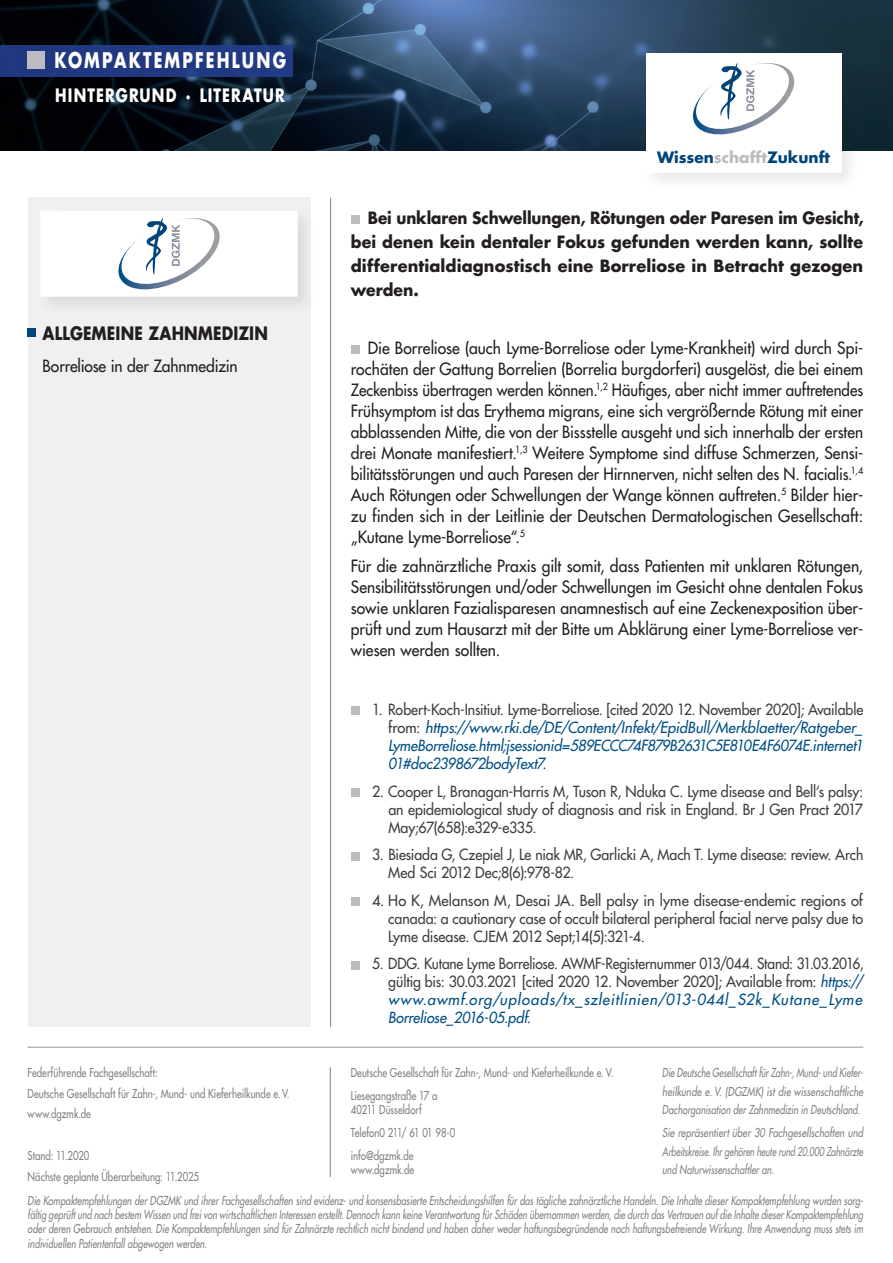
<style>
.page{position:relative;width:893px;height:1263px;background:#fff}
.page>*{position:absolute;margin:0;border:0;box-sizing:border-box;transform-origin:0 0}
.t1{font:700 21px "Futura";letter-spacing:.135em;color:#fff;scale:.76 1}
.t2{font:700 18px "Futura";letter-spacing:.075em;color:#fff;scale:.8 1}
.t3{font:700 18px "Futura";letter-spacing:.01em;color:#231f20;scale:.86 1}
.t4{font:16.5px/21px "Futura";letter-spacing:.005em;color:#231f20;text-align:justify;scale:.95 1}
.t5{font:700 16.5px/24px "Futura";letter-spacing:.005em;color:#231f20;text-align:justify;scale:.92 1}
.t6{font:700 15.3px "Futura";color:#00447b}
.t7{font:italic 15px/18px "Futura";letter-spacing:-.025em;color:#014f85;text-align:justify}
.t8{font:15px/18px "Futura";letter-spacing:-.01em;color:#3e3e3f;text-align:justify;scale:.92 1}
.t9{font:15px/18px "Futura";letter-spacing:-.01em;color:#3e3e3f;text-align:justify}
.t10{font:15px/18px "Futura";letter-spacing:-.01em;color:#3e3e3f;text-align:justify;scale:.95 1}
.t11{font:15px/18px "Futura";letter-spacing:-.01em;color:#3e3e3f;scale:.94 1}
.t12{font:italic 12px/14.4px "Futura";letter-spacing:.005em;color:#808083;text-align:justify;scale:.76 1}
.t13{font:12px/20.9px "Futura";letter-spacing:.005em;color:#808083;scale:.8 1}
.t14{font:italic 12px/18.6px "Futura";letter-spacing:.005em;color:#808083;text-align:justify;scale:.74 1}
.t15{font:italic 12px/18.6px "Futura";letter-spacing:.005em;color:#808083;text-align:justify;scale:.8 1}
.s1{color:#bcbbbf}
.s2{font-style:normal;color:#3e3e3f}
.s3{font-style:italic;color:#014f85}
</style>
<div class="page">
<div style="left:28px;top:198px;width:282px;height:829px;background:#f0f0f1"></div>
<img style="left:0;top:0;width:893px;height:151px">
<hr style="left:330px;top:198px;width:1px;height:829px;background:#808083">
<div style="left:0;top:45px;width:293px;height:32px;background:#213981"></div>
<div style="left:28px;top:51px;width:17px;height:17px;background:#bcbbbf"></div>
<div style="left:642px;top:50px;width:218px;height:141px;background:#231f20;opacity:.1"></div>
<div style="left:646px;top:53px;width:195px;height:119px;background:#fff"></div>
<svg style="left:693px;top:62px;width:101px;height:73px"></svg>
<div style="left:37px;top:207px;width:280px;height:109px;background:#231f20;opacity:.1"></div>
<div style="left:40px;top:210px;width:258px;height:87px;background:#fff"></div>
<hr style="left:28px;top:1047px;width:835px;height:1px;background:#939598">
<hr style="left:330px;top:1067px;width:1px;height:110px;background:#808083">
<svg style="left:118px;top:217px;width:102px;height:72px"></svg>
<div style="left:28px;top:328px;width:8px;height:8px;background:#00447b"></div>
<div style="left:351px;top:215px;width:8px;height:9px;background:#bcbbbf"></div>
<div style="left:351px;top:345px;width:8px;height:9px;background:#bcbbbf"></div>
<div style="left:351px;top:707px;width:8px;height:8px;background:#bcbbbf"></div>
<div style="left:351px;top:788px;width:8px;height:9px;background:#bcbbbf"></div>
<div style="left:351px;top:852px;width:8px;height:8px;background:#bcbbbf"></div>
<div style="left:351px;top:897px;width:8px;height:9px;background:#bcbbbf"></div>
<div style="left:351px;top:961px;width:8px;height:8px;background:#bcbbbf"></div>
<p class="t1" style="left:55px;top:46px;width:306px">KOMPAKTEMPFEHLUNG</p>
<p class="t2" style="left:55px;top:82px;width:288px">HINTERGRUND · LITERATUR</p>
<p class="t3" style="left:43px;top:320px;width:263px">ALLGEMEINE ZAHNMEDIZIN</p>
<p class="t4" style="left:43px;top:355px;width:207px">Borreliose in der Zahnmedizin</p>
<p class="t13" style="left:28px;top:1062px;width:329px">Federführende Fachgesellschaft:<br>Deutsche Gesellschaft für Zahn-, Mund- und Kieferheilkunde e. V. www.dgzmk.de</p>
<p class="t13" style="left:28px;top:1145px;width:216px">Stand: 11.2020<br>Nächste geplante Überarbeitung: 11.2025</p>
<p class="t6" style="left:657px;top:146px;width:175px">Wissen<span class="s1">schafft</span>Zukunft</p>
<p class="t5" style="left:351px;top:205px;width:559px;text-indent:17px">Bei unklaren Schwellungen, Rötungen oder Paresen im Gesicht, bei denen kein dentaler Fokus gefunden werden kann, sollte differentialdiagnostisch eine Borreliose in Betracht gezogen werden.</p>
<p class="t4" style="left:351px;top:337px;width:541px;text-indent:17px">Die Borreliose (auch Lyme-Borreliose oder Lyme-Krankheit) wird durch Spi&shy;rochäten der Gattung Borrelien (Borrelia burgdorferi) ausgelöst, die bei einem Zeckenbiss übertragen werden können.<sup>1,2</sup> Häufiges, aber nicht immer auftretendes Frühsymptom ist das Erythema migrans, eine sich vergrößernde Rötung mit einer abblassenden Mitte, die von der Bissstelle ausgeht und sich innerhalb der ersten drei Monate manifestiert.<sup>1,3</sup> Weitere Symptome sind diffuse Schmerzen, Sensi&shy;bilitätsstörungen und auch Paresen der Hirnnerven, nicht selten des N. facialis.<sup>1,4<br></sup>Auch Rötungen oder Schwellungen der Wange können auftreten.<sup>5</sup> Bilder hier&shy;zu finden sich in der Leitlinie der Deutschen Dermatologischen Gesellschaft: „Kutane Lyme-Borreliose“.<sup>5</sup></p>
<p class="t4" style="left:351px;top:555px;width:541px">Für die zahnärztliche Praxis gilt somit, dass Patienten mit unklaren Rötungen, Sensibilitätsstörungen und/oder Schwellungen im Gesicht ohne dentalen Fokus sowie unklaren Fazialisparesen anamnestisch auf eine Zeckenexposition über&shy;prüft und zum Hausarzt mit der Bitte um Abklärung einer Lyme-Borreliose ver&shy;wiesen werden sollten.</p>
<p class="t7" style="left:388px;top:700px;width:476px;text-indent:-16px"><span class="s2">1. Robert-Koch-Insitiut. Lyme-Borreliose. [cited 2020 12. November 2020]; Available from:</span> https://www.rki.de/DE/Content/Infekt/EpidBull/Merkblaetter/Ratgeber_ LymeBorreliose.html;jsessionid=589ECCC74F879B2631C5E810E4F6074E.internet1<br>01#doc2398672bodyText7.</p>
<p class="t10" style="left:388px;top:782px;width:501px;text-indent:-16px">2. Cooper L, Branagan-Harris M, Tuson R, Nduka C. Lyme disease and Bell‘s palsy: an epidemiological study of diagnosis and risk in England. Br J Gen Pract 2017<br>May;67(658):e329-e335.</p>
<p class="t11" style="left:388px;top:846px;width:507px;text-indent:-16px">3. Biesiada G, Czepiel J, Leśniak MR, Garlicki A, Mach T. Lyme disease: review. Arch<br>Med Sci 2012 Dec;8(6):978-82.</p>
<p class="t9" style="left:388px;top:891px;width:476px;text-indent:-16px">4. Ho K, Melanson M, Desai JA. Bell palsy in lyme disease-endemic regions of canada: a cautionary case of occult bilateral peripheral facial nerve palsy due to Lyme disease. CJEM 2012 Sept;14(5):321-4.</p>
<p class="t8" style="left:388px;top:955px;width:518px;text-indent:-16px">5. DDG. Kutane Lyme Borreliose. AWMF-Registernummer 013/044. Stand: 31.03.2016, gültig bis: 30.03.2021 [cited 2020 12. November 2020]; Available from: <span class="s3">https:// www.awmf.org/uploads/tx_szleitlinien/013-044l_S2k_Kutane_Lyme Borreliose_2016-05.pdf.</span></p>
<p class="t13" style="left:351px;top:1061px;width:330px;line-height:23px">Deutsche Gesellschaft für Zahn-, Mund- und Kieferheilkunde e. V.<br>Liesegangstraße 17 a</p>
<p class="t13" style="left:351px;top:1098px;width:132px;line-height:23px">40211 Düsseldorf<br>Telefon0 211/ 61 01 98-0 info@dgzmk.de</p>
<p class="t13" style="left:351px;top:1159px;width:81px">www.dgzmk.de</p>
<p class="t14" style="left:662px;top:1063px;width:273px">Die Deutsche Gesellschaft für Zahn-, Mund- und Kiefer&shy;heilkunde e. V. (DGZMK) ist die wissenschaftliche Dachorganisation der Zahnmedizin in Deutschland.</p>
<p class="t15" style="left:662px;top:1123px;width:253px">Sie repräsentiert über 30 Fachgesellschaften und Arbeitskreise. Ihr gehören heute rund 20.000 Zahnärzte und Naturwissenschaftler an.</p>
<p class="t12" style="left:28px;top:1193px;width:1101px">Die Kompaktempfehlungen der DGZMK und ihrer Fachgesellschaften sind evidenz- und konsensbasierte Entscheidungshilfen für das tägliche zahnärztliche Handeln. Die Inhalte dieser Kompaktempfehlung wurden sorg&shy;fältig geprüft und nach bestem Wissen und frei von wirtschaftlichen Interessen erstellt. Dennoch kann keine Verantwortung für Schäden übernommen werden, die durch das Vertrauen auf die Inhalte dieser Kompaktempfehlung oder deren Gebrauch entstehen. Die Kompaktempfehlungen sind für Zahnärzte rechtlich nicht bindend und haben daher weder haftungsbegründende noch haftungsbefreiende Wirkung. Ihre Anwendung muss stets im individuellen Patientenfall abgewogen werden.</p>
</div>
